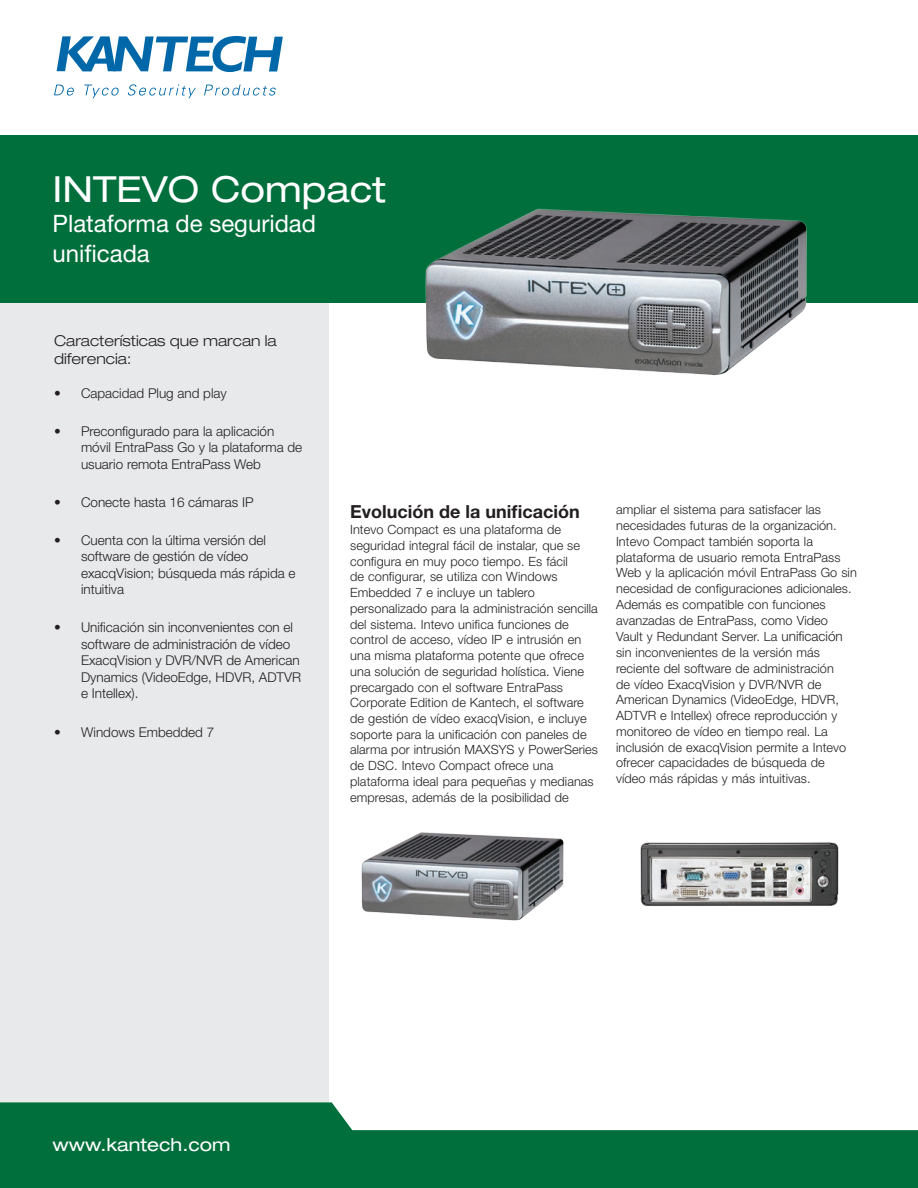
<style>
.page{position:relative;width:918px;height:1188px;background:#fff}
.page>*{position:absolute;margin:0;border:0;box-sizing:border-box;transform-origin:0 0}
.t1{font:expanded 36px "Helvetica Neue LT Pro";color:#fff}
.t2{font:24px/30px "Helvetica Neue LT Pro";color:#fff}
.t3{font:700 18px "Helvetica Neue LT Pro";color:#231f20}
.t4{font:expanded 18px "Helvetica Neue LT Pro";color:#fff}
.t5{font:300 expanded 15px/18px "Helvetica Neue LT Pro";color:#231f20}
.t6{font:300 13.5px/16.5px "Helvetica Neue LT Pro";color:#231f20}
.t7{font:300 12.75px/15.8px "Helvetica Neue LT Pro";letter-spacing:.005em;color:#231f20}
.s1{font-size:13.5px}
</style>
<div class="page">
<div style="left:0;top:163px;width:329px;height:1025px;background:#e7e9ea"></div>
<div style="left:0;top:135px;width:918px;height:168px;background:#006f3c"></div>
<svg style="left:0;top:1102px;width:918px;height:86px;fill:#006f3c"></svg>
<svg style="left:57px;top:36px;width:226px;height:36px"></svg>
<svg style="left:54px;top:85px;width:20px;height:11px"></svg>
<svg style="left:84px;top:85px;width:35px;height:13px"></svg>
<svg style="left:128px;top:84px;width:68px;height:14px"></svg>
<svg style="left:204px;top:85px;width:72px;height:11px"></svg>
<img style="left:361px;top:832px;width:203px;height:89px">
<img style="left:640px;top:842px;width:199px;height:64px">
<img style="left:425px;top:208px;width:382px;height:167px">
<h1 class="t1" style="left:52px;top:168px;width:335px">INTEVO Compact</h1>
<h2 class="t2" style="left:52px;top:208px;width:265px">Plataforma de seguridad unificada</h2>
<p class="t5" style="left:54px;top:331px;width:224px">Características que marcan la diferencia:</p>
<p class="t6" style="left:54px;top:384px;width:174px">• Capacidad Plug and play</p>
<p class="t6" style="left:81px;top:422px;width:223px;text-indent:-27px">• Preconfigurado para la aplicación móvil EntraPass Go y la plataforma de usuario remota EntraPass Web</p>
<p class="t6" style="left:54px;top:493px;width:201px">• Conecte hasta 16 cámaras IP</p>
<p class="t6" style="left:81px;top:532px;width:216px;text-indent:-27px">• Cuenta con la última versión del software de gestión de vídeo exacqVision; búsqueda más rápida e intuitiva</p>
<p class="t6" style="left:81px;top:619px;width:222px;text-indent:-27px">• Unificación sin inconvenientes con el software de administración de vídeo<br>ExacqVision y DVR/NVR de American<br>Dynamics (VideoEdge, HDVR, ADTVR e Intellex).</p>
<p class="t6" style="left:54px;top:723px;width:162px">• Windows Embedded 7</p>
<h3 class="t3" style="left:350px;top:501px;width:231px">Evolución de la unificación</h3>
<p class="t7" style="left:350px;top:521px;width:249px">Intevo Compact es una plataforma de seguridad integral fácil de instalar, que se configura en muy poco tiempo. Es fácil<br>de configurar, se utiliza con Windows Embedded 7 e incluye un tablero personalizado para la administración sencilla del sistema. Intevo unifica funciones de control de acceso, vídeo IP e intrusión en una misma plataforma potente que ofrece una solución de seguridad holística. Viene precargado con el software EntraPass Corporate Edition de Kantech, el software de gestión de vídeo exacqVision, e incluye soporte para la unificación con paneles de alarma por intrusión MAXSYS y PowerSeries de DSC. Intevo Compact ofrece una plataforma ideal para pequeñas y medianas empresas, además de la posibilidad de</p>
<p class="t7" style="left:616px;top:502px;width:242px">ampliar el sistema para satisfacer las necesidades futuras de la organización.<br>Intevo Compact también soporta la plataforma de usuario remota EntraPass Web y la aplicación móvil EntraPass Go sin necesidad de configuraciones adicionales.<br>Además es compatible con funciones avanzadas de EntraPass, como Video Vault y Redundant Server. La <span class="s1">unificación </span>sin inconvenientes de la versión más reciente del software de administración<br>de vídeo ExacqVision y DVR/NVR de American Dynamics (VideoEdge, HDVR, ADTVR e Intellex) ofrece reproducción y monitoreo de vídeo en tiempo real. La inclusión de exacqVision permite a Intevo ofrecer capacidades de búsqueda de vídeo más rápidas y más intuitivas.</p>
<h3 class="t4" style="left:53px;top:1134px;width:179px">www.kantech.com</h3>
</div>
